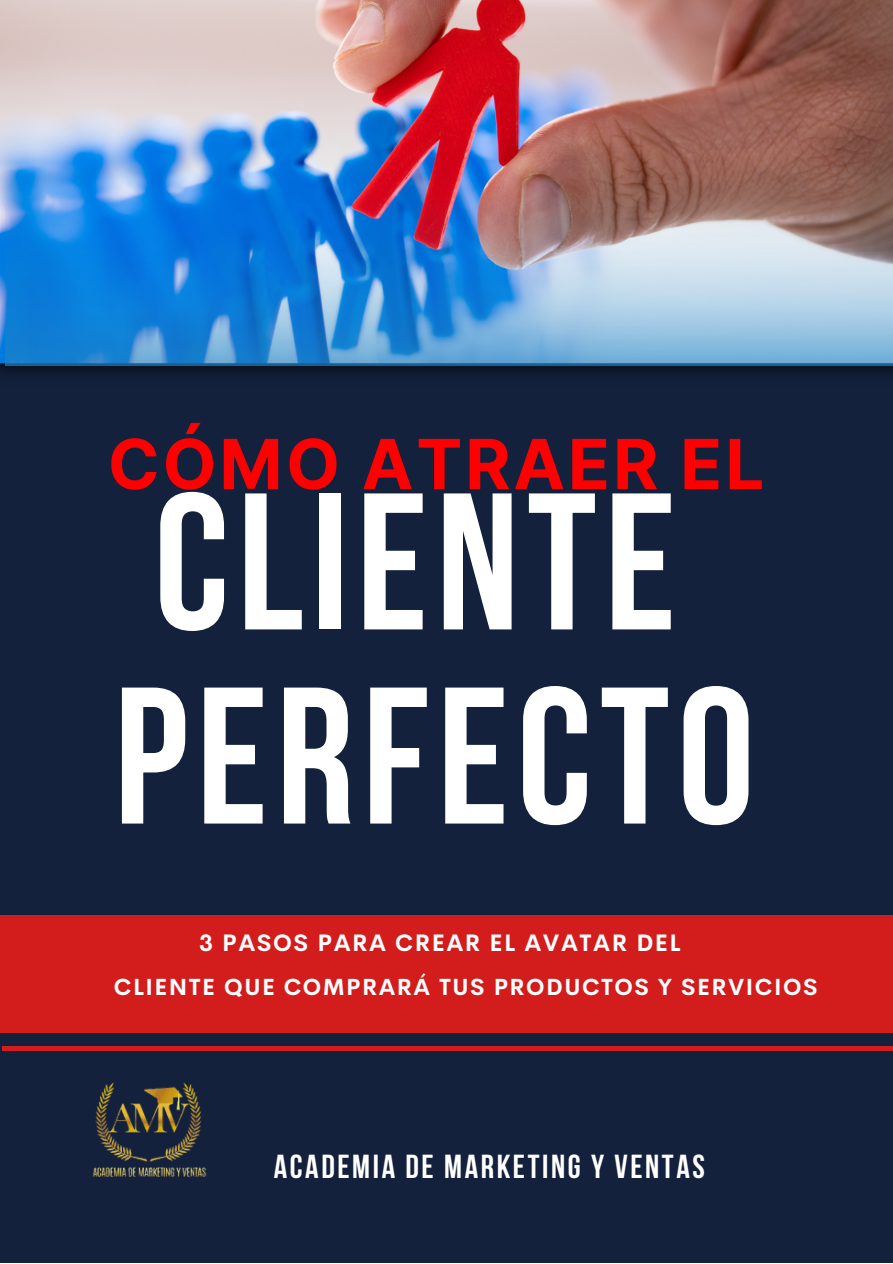
<style>
.page{position:relative;width:893px;height:1264px;background:#fff}
.page>*{position:absolute;margin:0;border:0;box-sizing:border-box;transform-origin:0 0}
.t1{font:700 194.25px/194.1px "Bebas Neue";letter-spacing:.04em;color:#fff}
.t2{font:700 69px "Inter";letter-spacing:.045em;color:#f00}
.t3{font:700 33.15px "Bebas Neue";letter-spacing:.08em;color:#fff}
.t4{font:700 23.25px "Cerebri Sans";letter-spacing:.065em;color:#fff}
.t5{font:700 22.8px "Cerebri Sans";letter-spacing:.065em;color:#fff}
</style>
<div class="page">
<div style="left:0;top:0;width:892px;height:1262px;background:#13213d"></div>
<img style="left:0;top:0;width:892px;height:374px">
<img style="left:5px;top:141px;width:887px;height:224px">
<div style="left:0;top:915px;width:892px;height:117px;background:#d31c1c"></div>
<img style="left:92px;top:1082px;width:114px;height:95px">
<div style="left:2px;top:1045px;width:890px;height:5px;background:#d31c1c"></div>
<h2 class="t2" style="left:108px;top:423px;width:658px">CÓMO ATRAER EL</h2>
<h1 class="t1" style="left:114px;top:484px;width:641px">CLIENTE<br>PERFECTO</h1>
<p class="t4" style="left:199px;top:927px;width:483px">3 PASOS PARA CREAR EL AVATAR DEL</p>
<p class="t5" style="left:114px;top:972px;width:705px">CLIENTE QUE COMPRARÁ TUS PRODUCTOS Y SERVICIOS</p>
<h3 class="t3" style="left:274px;top:1152px;width:432px">ACADEMIA DE MARKETING Y VENTAS</h3>
</div>
